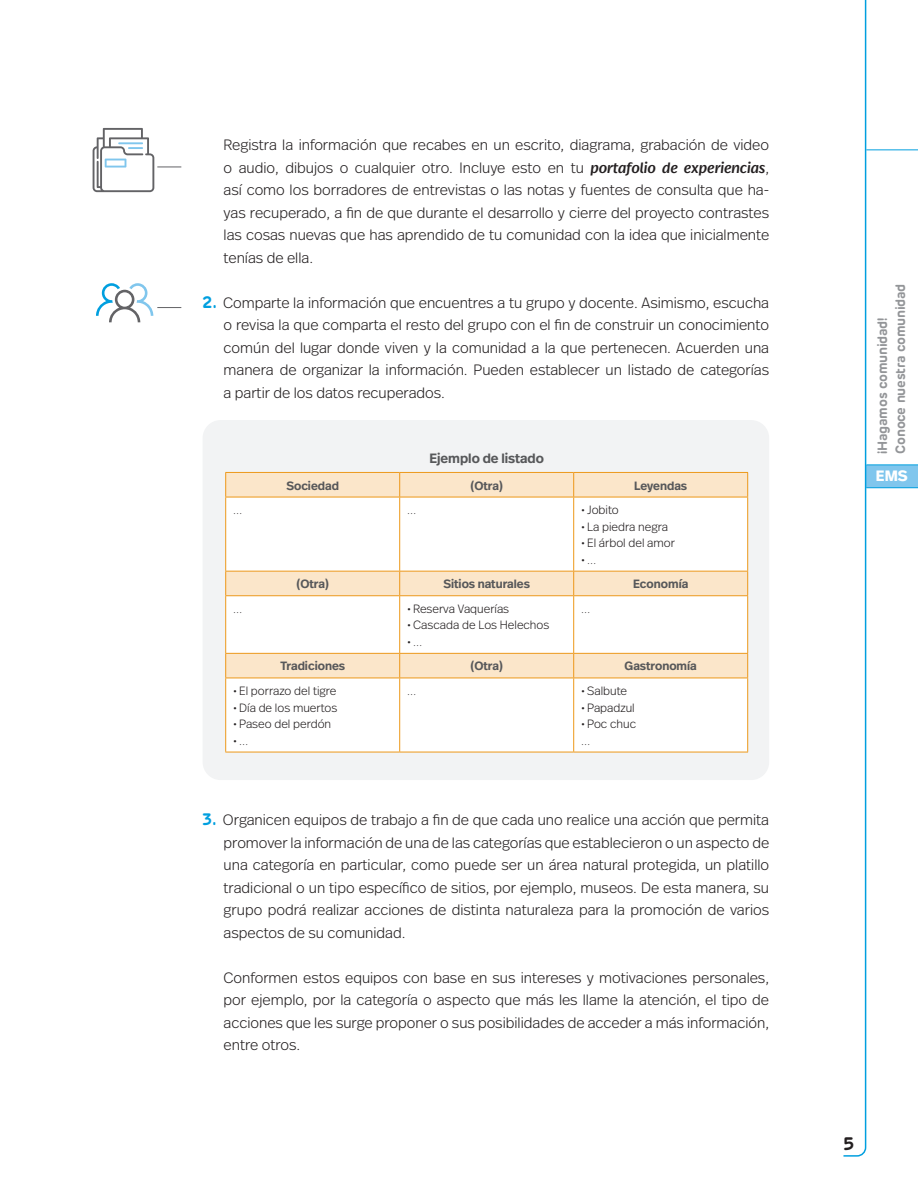
<style>
.page{position:relative;width:918px;height:1188px;background:#fff}
.page>*{position:absolute;margin:0;border:0;box-sizing:border-box;transform-origin:0 0}
.t1{font:700 18px "Rubrik New";color:#231f20}
.TXT_Num_N1{font:300 15px/22.5px "Real Head Pro";color:#231f20;text-align:justify}
.t2{font:700 15px "Real Head Pro";color:#fff}
.t3{font:700 13.5px/18px "Rubrik New";letter-spacing:-.02em;color:#939598}
.TIT_2_Encabezado_cel{font:600 13.5px "Real Head Pro";color:#57585a}
.TXT_celda_izq{font:300 12px "Real Head Pro";color:#231f20}
.TIT_2_Encabezado_cel-2{font:600 12px "Real Head Pro";color:#57585a}
.Balas_celdas_N1{font:300 12px "Real Head Pro";color:#231f20}
.s1{font-weight:500;font-style:italic}
.s2{font-family:"Rubrik New";font-weight:700;font-size:16.5px;color:#009fdf}
</style>
<div class="page">
<div style="left:866px;top:465px;width:52px;height:23px;background:#80c6ed"></div>
<hr style="left:866px;top:487px;width:52px;height:1px;background:#009fdf">
<hr style="left:866px;top:150px;width:52px;height:1px;background:#009fdf">
<hr style="left:866px;top:465px;width:52px;height:1px;background:#009fdf">
<svg style="left:843px;top:0;width:24px;height:1157px"></svg>
<div style="left:203px;top:420px;width:566px;height:360px;background:#f2f3f4;border-radius:18px"></div>
<div style="left:226px;top:473px;width:521px;height:24px;background:#fbe6ca"></div>
<svg style="left:226px;top:498px;width:521px;height:254px;fill:#fff"></svg>
<hr style="left:225px;top:472px;width:175px;height:1px;background:#ed9819">
<svg style="left:225px;top:473px;width:1px;height:24px"></svg>
<hr style="left:400px;top:472px;width:174px;height:1px;background:#ed9819">
<svg style="left:399px;top:473px;width:1px;height:24px"></svg>
<hr style="left:574px;top:472px;width:174px;height:1px;background:#ed9819">
<svg style="left:573px;top:473px;width:1px;height:24px"></svg>
<svg style="left:747px;top:473px;width:1px;height:24px"></svg>
<hr style="left:225px;top:571px;width:175px;height:1px;background:#ed9819">
<svg style="left:225px;top:572px;width:1px;height:23px"></svg>
<hr style="left:400px;top:571px;width:174px;height:1px;background:#ed9819">
<svg style="left:399px;top:572px;width:1px;height:23px"></svg>
<hr style="left:574px;top:571px;width:174px;height:1px;background:#ed9819">
<svg style="left:573px;top:572px;width:1px;height:23px"></svg>
<svg style="left:747px;top:572px;width:1px;height:23px"></svg>
<hr style="left:225px;top:653px;width:175px;height:1px;background:#ed9819">
<svg style="left:225px;top:654px;width:1px;height:24px"></svg>
<hr style="left:400px;top:653px;width:174px;height:1px;background:#ed9819">
<svg style="left:399px;top:654px;width:1px;height:24px"></svg>
<hr style="left:574px;top:653px;width:174px;height:1px;background:#ed9819">
<svg style="left:573px;top:654px;width:1px;height:24px"></svg>
<svg style="left:747px;top:654px;width:1px;height:24px"></svg>
<hr style="left:225px;top:497px;width:175px;height:1px;background:#ed9819">
<hr style="left:225px;top:497px;width:1px;height:74px;background:#ed9819">
<hr style="left:225px;top:595px;width:175px;height:1px;background:#ed9819">
<hr style="left:225px;top:678px;width:175px;height:1px;background:#ed9819">
<hr style="left:400px;top:497px;width:174px;height:1px;background:#ed9819">
<hr style="left:399px;top:497px;width:1px;height:74px;background:#ed9819">
<hr style="left:574px;top:497px;width:174px;height:1px;background:#ed9819">
<hr style="left:573px;top:497px;width:1px;height:74px;background:#ed9819">
<hr style="left:747px;top:497px;width:1px;height:74px;background:#ed9819">
<hr style="left:400px;top:595px;width:174px;height:1px;background:#ed9819">
<hr style="left:574px;top:595px;width:174px;height:1px;background:#ed9819">
<hr style="left:400px;top:678px;width:174px;height:1px;background:#ed9819">
<hr style="left:574px;top:678px;width:174px;height:1px;background:#ed9819">
<hr style="left:225px;top:596px;width:1px;height:57px;background:#ed9819">
<hr style="left:399px;top:596px;width:1px;height:57px;background:#ed9819">
<hr style="left:573px;top:596px;width:1px;height:57px;background:#ed9819">
<hr style="left:747px;top:596px;width:1px;height:57px;background:#ed9819">
<hr style="left:225px;top:678px;width:1px;height:74px;background:#ed9819">
<hr style="left:399px;top:678px;width:1px;height:74px;background:#ed9819">
<hr style="left:573px;top:678px;width:1px;height:74px;background:#ed9819">
<hr style="left:747px;top:678px;width:1px;height:74px;background:#ed9819">
<hr style="left:225px;top:752px;width:175px;height:1px;background:#ed9819">
<hr style="left:400px;top:752px;width:174px;height:1px;background:#ed9819">
<hr style="left:574px;top:752px;width:174px;height:1px;background:#ed9819">
<svg style="left:93px;top:128px;width:88px;height:64px"></svg>
<svg style="left:96px;top:283px;width:85px;height:39px"></svg>
<p class="TXT_Num_N1" style="left:224px;top:133px;width:547px">Registra la información que recabes en un escrito, diagrama, grabación de video o audio, dibujos o cualquier otro. Incluye esto en tu <span class="s1">portafolio de experiencias</span>, así como los borradores de entrevistas o las notas y fuentes de consulta que ha&shy;yas recuperado, a fin de que durante el desarrollo y cierre del proyecto contrastes las cosas nuevas que has aprendido de tu comunidad con la idea que inicialmente tenías de ella.</p>
<p class="TXT_Num_N1" style="left:224px;top:290px;width:547px;text-indent:-21px"><span class="s2">2.</span> Comparte la información que encuentres a tu grupo y docente. Asimismo, escucha o revisa la que comparta el resto del grupo con el fin de construir un conocimiento común del lugar donde viven y la comunidad a la que pertenecen. Acuerden una manera de organizar la información. Pueden establecer un listado de categorías a partir de los datos recuperados.</p>
<p class="TIT_2_Encabezado_cel" style="left:429px;top:449px;width:116px">Ejemplo de listado</p>
<p class="TIT_2_Encabezado_cel-2" style="left:286px;top:477px;width:54px">Sociedad</p>
<p class="TIT_2_Encabezado_cel-2" style="left:471px;top:477px;width:34px">(Otra)</p>
<p class="TIT_2_Encabezado_cel-2" style="left:634px;top:477px;width:54px">Leyendas</p>
<p class="Balas_celdas_N1" style="left:233px;top:502px;width:11px">…</p>
<p class="Balas_celdas_N1" style="left:407px;top:502px;width:11px">…</p>
<p class="TXT_celda_izq" style="left:581px;top:502px;width:39px">• Jobito</p>
<p class="TXT_celda_izq" style="left:581px;top:518px;width:89px">• La piedra negra</p>
<p class="TXT_celda_izq" style="left:581px;top:535px;width:95px">• El árbol del amor</p>
<p class="TXT_celda_izq" style="left:581px;top:551px;width:17px">•…</p>
<p class="TIT_2_Encabezado_cel-2" style="left:297px;top:575px;width:34px">(Otra)</p>
<p class="TIT_2_Encabezado_cel-2" style="left:444px;top:575px;width:88px">Sitios naturales</p>
<p class="TIT_2_Encabezado_cel-2" style="left:633px;top:575px;width:57px">Economía</p>
<p class="Balas_celdas_N1" style="left:233px;top:600px;width:11px">…</p>
<p class="TXT_celda_izq" style="left:407px;top:600px;width:103px">• Reserva Vaquerías</p>
<p class="TXT_celda_izq" style="left:407px;top:617px;width:144px">• Cascada de Los Helechos</p>
<p class="TXT_celda_izq" style="left:407px;top:633px;width:17px">•…</p>
<p class="Balas_celdas_N1" style="left:581px;top:600px;width:11px">…</p>
<p class="TIT_2_Encabezado_cel-2" style="left:280px;top:658px;width:66px">Tradiciones</p>
<p class="TIT_2_Encabezado_cel-2" style="left:471px;top:658px;width:34px">(Otra)</p>
<p class="TIT_2_Encabezado_cel-2" style="left:625px;top:658px;width:74px">Gastronomía</p>
<p class="TXT_celda_izq" style="left:233px;top:682px;width:105px">• El porrazo del tigre</p>
<p class="TXT_celda_izq" style="left:233px;top:699px;width:106px">• Día de los muertos</p>
<p class="TXT_celda_izq" style="left:233px;top:715px;width:99px">• Paseo del perdón</p>
<p class="TXT_celda_izq" style="left:233px;top:732px;width:17px">•…</p>
<p class="Balas_celdas_N1" style="left:407px;top:682px;width:11px">…</p>
<p class="TXT_celda_izq" style="left:581px;top:682px;width:47px">• Salbute</p>
<p class="TXT_celda_izq" style="left:581px;top:699px;width:55px">• Papadzul</p>
<p class="TXT_celda_izq" style="left:581px;top:715px;width:56px">• Poc chuc</p>
<p class="TXT_celda_izq" style="left:581px;top:732px;width:11px">…</p>
<p class="TXT_Num_N1" style="left:224px;top:808px;width:547px;text-indent:-21px"><span class="s2">3.</span> Organicen equipos de trabajo a fin de que cada uno realice una acción que permita promover la información de una de las categorías que establecieron o un aspecto de una categoría en particular, como puede ser un área natural protegida, un platillo tradicional o un tipo específico de sitios, por ejemplo, museos. De esta manera, su grupo podrá realizar acciones de distinta naturaleza para la promoción de varios aspectos de su comunidad.</p>
<p class="TXT_Num_N1" style="left:224px;top:965px;width:547px">Conformen estos equipos con base en sus intereses y motivaciones personales, por ejemplo, por la categoría o aspecto que más les llame la atención, el tipo de acciones que les surge proponer o sus posibilidades de acceder a más información, entre otros.</p>
<p class="t3" style="left:873px;top:454px;width:172px;rotate:-90deg">¡Hagamos comunidad!<br>Conoce nuestra comunidad</p>
<p class="t2" style="left:876px;top:465px;width:33px">EMS</p>
<p class="t1" style="left:843px;top:1132px;width:13px">5</p>
</div>
